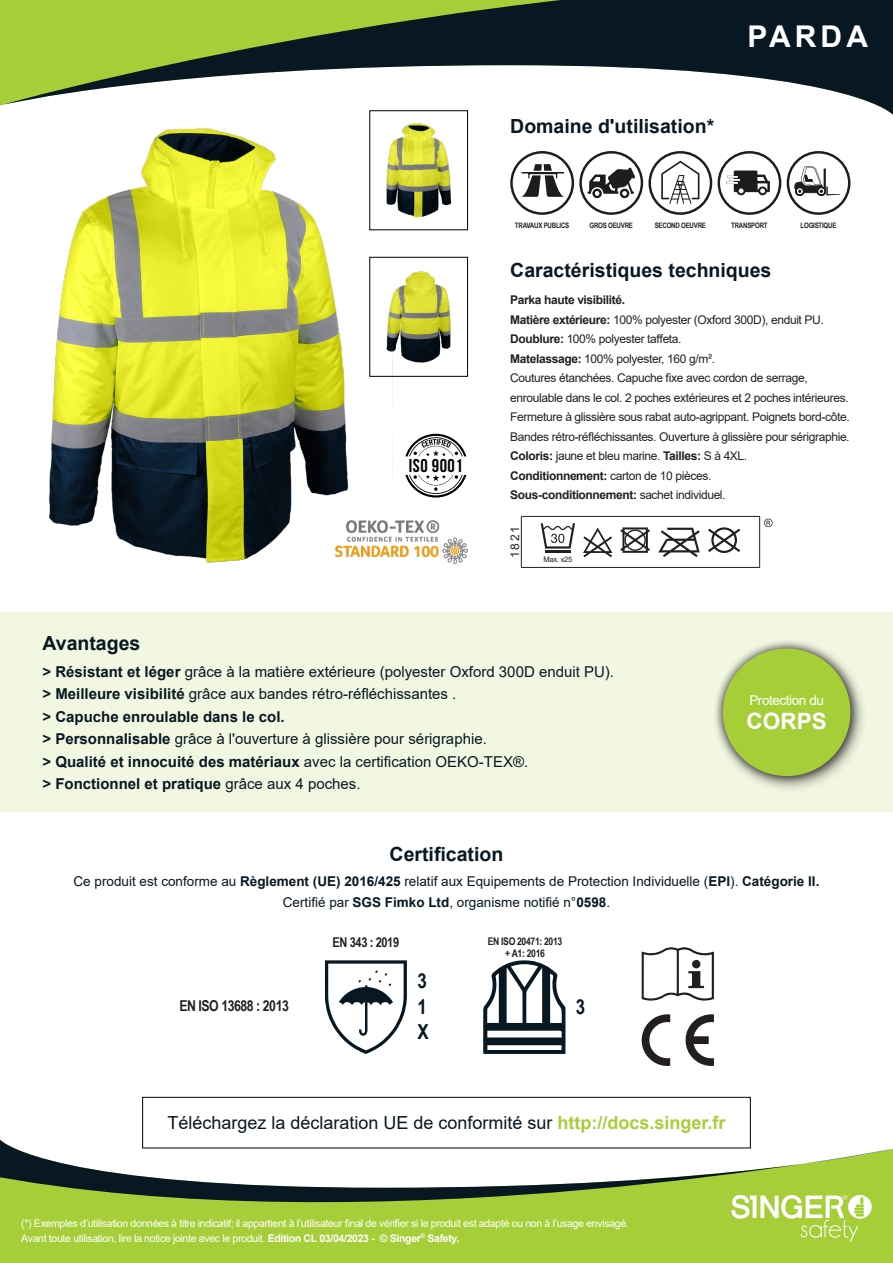
<style>
.page{position:relative;width:893px;height:1263px;background:#fff}
.page>*{position:absolute;margin:0;border:0;box-sizing:border-box;transform-origin:0 0}
.t1{font:700 30px "Arial";letter-spacing:.135em;color:#fff}
.t2{font:700 22.5px "Arial";letter-spacing:.005em;color:#fff}
.C-Texe_Courant{font:700 20.7px "Arial Narrow";color:#071822}
.t3{font:700 19.5px "Arial";color:#071822}
.t4{font:700 18.6px "Bebas Neue";letter-spacing:.03em;color:#000}
.t5{font:18px "Arial";color:#071822}
.t6{font:15px "Arial";color:#071822}
.t7{font:700 15px "Arial";color:#071822}
.t8{font:700 15px "Arial Narrow";letter-spacing:-.03em;color:#231f20}
.t9{font:13.5px "Arial";color:#071822}
.t10{font:13.5px "Arial";letter-spacing:-.03em;color:#fff}
.t11{font:700 13.5px "Arial Narrow";letter-spacing:-.03em;color:#231f20}
.t12{font:12px/19.5px "Arial";letter-spacing:-.03em;color:#231f20}
.t13{font:700 12px "Arial";letter-spacing:-.03em;color:#231f20}
.t14{font:10.5px/15px "Arial";letter-spacing:-.03em;color:#fff}
.t15{font:700 10.5px/12px "Arial Narrow";letter-spacing:-.03em;color:#231f20;text-align:center}
.t16{font:700 7.5px "Arial Narrow";letter-spacing:-.03em;color:#231f20}
.t17{font:7.5px "Arial";letter-spacing:-.03em;color:#231f20}
.s1{font-weight:700}
.s2{font-weight:400}
.s3{font-weight:700;color:#a6ce39}
</style>
<div class="page">
<svg style="left:0;top:0;width:893px;height:115px"></svg>
<div style="left:0;top:612px;width:893px;height:200px;background:#f1f7e1"></div>
<div style="left:0;top:1250px;width:893px;height:13px;background:#a6ce39"></div>
<svg style="left:0;top:1140px;width:893px;height:110px;fill:#a6ce39"></svg>
<div style="left:142px;top:1097px;width:608px;height:51px;border:1px solid #000"></div>
<svg style="left:731px;top:1195px;width:141px;height:47px"></svg>
<div style="left:712px;top:638px;width:155px;height:155px;background:#231f20;opacity:.75"></div>
<div style="left:714px;top:639px;width:146px;height:146px;background:#231f20;opacity:.75"></div>
<div style="left:723px;top:648px;width:127px;height:128px;background:#a6ce39;border-radius:50%"></div>
<hr style="left:521px;top:516px;width:239px;height:1px;background:#231f20">
<hr style="left:521px;top:517px;width:1px;height:50px;background:#231f20">
<hr style="left:759px;top:517px;width:1px;height:50px;background:#231f20">
<hr style="left:521px;top:567px;width:239px;height:1px;background:#231f20">
<div style="left:510px;top:151px;width:64px;height:64px;border:2px solid #1d1d1b;border-radius:50%"></div>
<svg style="left:520px;top:164px;width:46px;height:51px"></svg>
<svg style="left:587px;top:167px;width:48px;height:31px"></svg>
<div style="left:579px;top:151px;width:64px;height:64px;border:2px solid #1d1d1b;border-radius:50%"></div>
<div style="left:648px;top:151px;width:64px;height:64px;border:2px solid #1d1d1b;border-radius:50%"></div>
<svg style="left:661px;top:161px;width:38px;height:43px"></svg>
<div style="left:734px;top:171px;width:23px;height:21px;background:#1d1d1b"></div>
<svg style="left:755px;top:175px;width:15px;height:20px"></svg>
<svg style="left:727px;top:176px;width:19px;height:19px"></svg>
<div style="left:718px;top:151px;width:63px;height:64px;border:2px solid #1d1d1b;border-radius:50%"></div>
<div style="left:787px;top:151px;width:63px;height:64px;border:2px solid #1d1d1b;border-radius:50%"></div>
<svg style="left:794px;top:163px;width:46px;height:33px"></svg>
<svg style="left:541px;top:523px;width:34px;height:26px"></svg>
<hr style="left:545px;top:551px;width:25px;height:2px;background:#231f20">
<svg style="left:583px;top:527px;width:29px;height:30px"></svg>
<svg style="left:620px;top:527px;width:30px;height:26px"></svg>
<svg style="left:658px;top:528px;width:42px;height:29px"></svg>
<svg style="left:708px;top:527px;width:32px;height:26px"></svg>
<svg style="left:764px;top:519px;width:9px;height:8px"></svg>
<svg style="left:325px;top:960px;width:82px;height:94px"></svg>
<svg style="left:483px;top:960px;width:82px;height:94px"></svg>
<svg style="left:642px;top:947px;width:72px;height:53px"></svg>
<div style="left:692px;top:960px;width:9px;height:8px;background:#231f20;border-radius:4px"></div>
<svg style="left:685px;top:1014px;width:29px;height:52px"></svg>
<svg style="left:642px;top:1014px;width:28px;height:52px"></svg>
<img style="left:426px;top:521px;width:42px;height:42px">
<svg style="left:426px;top:434px;width:40px;height:22px"></svg>
<svg style="left:426px;top:474px;width:40px;height:23px"></svg>
<img style="left:426px;top:272px;width:25px;height:90px">
<div style="left:370px;top:257px;width:98px;height:119px;border:1px solid #000"></div>
<img style="left:426px;top:124px;width:26px;height:92px">
<div style="left:370px;top:111px;width:98px;height:119px;border:1px solid #000"></div>
<img style="left:0;top:113px;width:426px;height:450px">
<p class="t4" style="left:409px;top:455px;width:55px">ISO 9001</p>
<p class="t3" style="left:510px;top:112px;width:206px">Domaine d'utilisation*</p>
<p class="t1" style="left:747px;top:16px;width:122px">PARDA</p>
<p class="t16" style="left:515px;top:219px;width:56px">TRAVAUX PUBLICS</p>
<p class="t16" style="left:589px;top:219px;width:45px">GROS OEUVRE</p>
<p class="t16" style="left:655px;top:219px;width:53px">SECOND OEUVRE</p>
<p class="t16" style="left:731px;top:219px;width:38px">TRANSPORT</p>
<p class="t16" style="left:801px;top:219px;width:37px">LOGISTIQUE</p>
<p class="t3" style="left:510px;top:257px;width:263px">Caractéristiques techniques</p>
<p class="t13" style="left:510px;top:292px;width:116px">Parka haute visibilité.</p>
<p class="t12" style="left:510px;top:310px;width:315px"><span class="s1">Matière extérieure:</span> 100% polyester (Oxford 300D), enduit PU.</p>
<p class="t12" style="left:510px;top:329px;width:173px"><span class="s1">Doublure:</span> 100% polyester taffeta.</p>
<p class="t12" style="left:510px;top:349px;width:206px"><span class="s1">Matelassage:</span> 100% polyester, 160 g/m².</p>
<p class="t12" style="left:510px;top:368px;width:341px">Coutures étanchées. Capuche fixe avec cordon de serrage, enroulable dans le col. 2 poches extérieures et 2 poches intérieures.<br>Fermeture à glissière sous rabat auto-agrippant. Poignets bord-côte.<br>Bandes rétro-réfléchissantes. Ouverture à glissière pour sérigraphie.</p>
<p class="t12" style="left:510px;top:446px;width:238px"><span class="s1">Coloris:</span> jaune et bleu marine. <span class="s1">Tailles:</span> S à 4XL.</p>
<p class="t12" style="left:510px;top:466px;width:203px"><span class="s1">Conditionnement:</span> carton de 10 pièces.</p>
<p class="t13" style="left:510px;top:487px;width:217px">Sous-conditionnement: <span class="s2">sachet individuel.</span></p>
<p class="t12" style="left:505px;top:558px;width:34px;rotate:-90deg">1821</p>
<p class="t17" style="left:543px;top:554px;width:30px">Max. x25</p>
<p class="t3" style="left:43px;top:629px;width:99px">Avantages</p>
<p class="t6" style="left:43px;top:661px;width:573px"><span class="s1">&gt; Résistant et léger</span> grâce à la matière extérieure (polyester Oxford 300D enduit PU).</p>
<p class="t6" style="left:43px;top:683px;width:415px"><span class="s1">&gt; Meilleure visibilité</span> grâce aux bandes rétro-réfléchissantes .</p>
<p class="t7" style="left:43px;top:706px;width:244px">&gt; Capuche enroulable dans le col.</p>
<p class="t6" style="left:43px;top:728px;width:446px"><span class="s1">&gt; Personnalisable</span> grâce à l'ouverture à glissière pour sérigraphie.</p>
<p class="t7" style="left:43px;top:751px;width:487px">&gt; Qualité et innocuité des matériaux <span class="s2">avec la certification OEKO-TEX®.</span></p>
<p class="t7" style="left:43px;top:773px;width:320px">&gt; Fonctionnel et pratique <span class="s2">grâce aux 4 poches.</span></p>
<p class="t10" style="left:749px;top:691px;width:76px">Protection du</p>
<p class="t2" style="left:746px;top:705px;width:82px">CORPS</p>
<p class="t3" style="left:390px;top:840px;width:115px">Certification</p>
<p class="t9" style="left:74px;top:872px;width:747px">Ce produit est conforme au <span class="s1">Règlement (UE) 2016/425</span> relatif aux Equipements de Protection Individuelle (<span class="s1">EPI</span>). <span class="s1">Catégorie II.</span></p>
<p class="t9" style="left:283px;top:893px;width:329px">Certifié par <span class="s1">SGS Fimko Ltd</span>, organisme notifié n°<span class="s1">0598</span>.</p>
<p class="t8" style="left:179px;top:995px;width:111px">EN ISO 13688 : 2013</p>
<p class="t11" style="left:333px;top:932px;width:68px">EN 343 : 2019</p>
<p class="C-Texe_Courant" style="left:417px;top:965px;width:11px">3</p>
<p class="C-Texe_Courant" style="left:417px;top:991px;width:11px">1</p>
<p class="C-Texe_Courant" style="left:417px;top:1016px;width:13px">X</p>
<p class="t15" style="left:488px;top:935px;width:76px">EN ISO 20471: 2013 + A1: 2016</p>
<p class="C-Texe_Courant" style="left:576px;top:991px;width:11px">3</p>
<p class="t5" style="left:167px;top:1110px;width:560px">Téléchargez la déclaration UE de conformité sur <span class="s3">http://docs.singer.fr</span></p>
<p class="t14" style="left:21px;top:1215px;width:609px">(*) Exemples d’utilisation données à titre indicatif; il appartient à l’utilisateur final de vérifier si le produit est adapté ou non à l’usage envisagé.<br>Avant toute utilisation, lire la notice jointe avec le produit. <span class="s1">Edition CL 03/04/2023 - © Singer</span><sup>®</sup> <span class="s1">Safety.</span></p>
</div>
